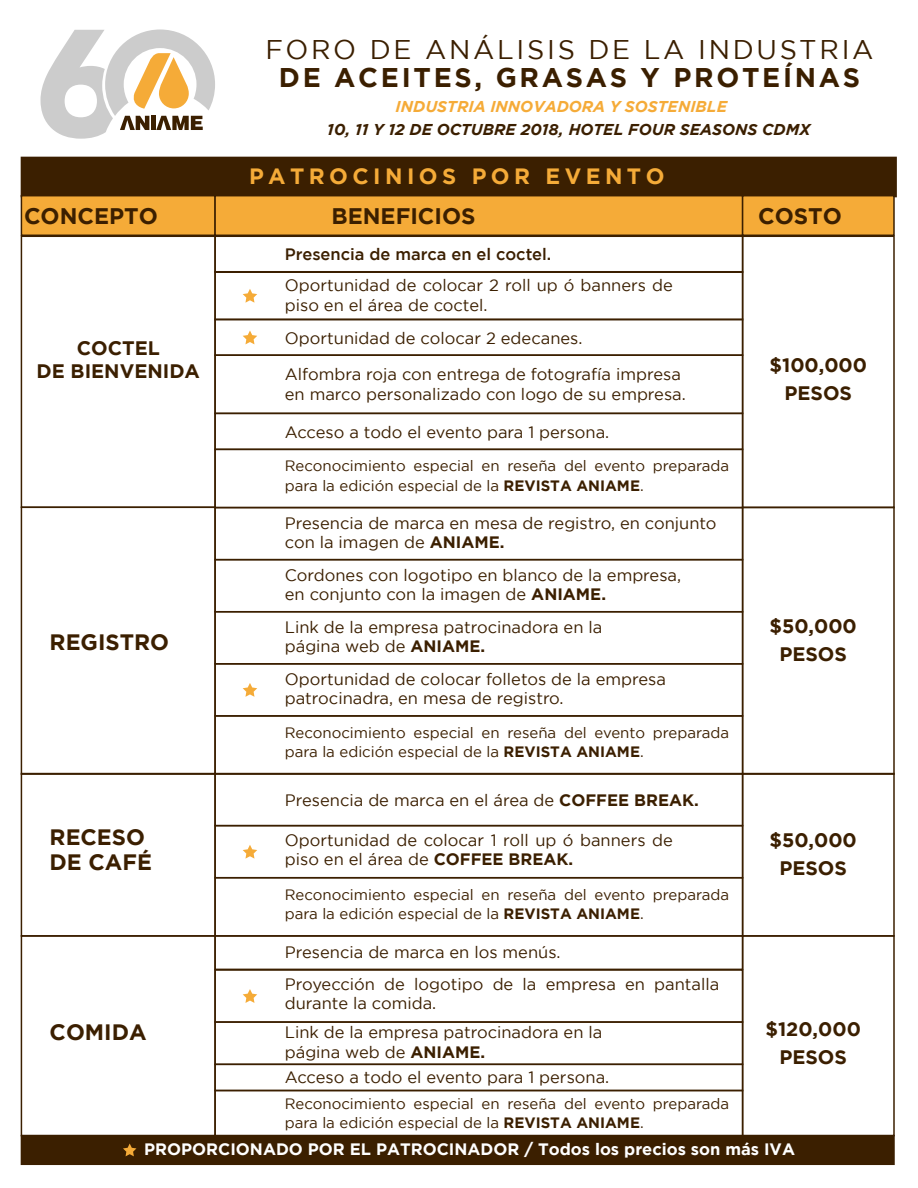
<style>
.page{position:relative;width:918px;height:1188px;background:#fff}
.page>*{position:absolute;margin:0;border:0;box-sizing:border-box;transform-origin:0 0}
.t1{font:27px "Gotham";letter-spacing:.1em;color:#3b1f00}
.t2{font:700 27px "Gotham";letter-spacing:.1em;color:#3b1f00}
.t3{font:700 22.5px "Gotham";color:#3b1f00}
.t4{font:700 22.2px/25.7px "Gotham";color:#3b1f00}
.t5{font:700 22.05px "Gotham";letter-spacing:.2em;color:#f5ab38}
.t6{font:700 19.5px/28.5px "Gotham";color:#3b1f00;text-align:center}
.t7{font:16.5px/19.5px "Gotham";color:#3b1f00}
.t8{font:700 16.5px "Gotham";color:#fff}
.t9{font:500 16.5px "Gotham";color:#3b1f00}
.t10{font:italic 700 15.75px "Gotham";color:#3b1f00}
.t11{font:italic 700 15.75px "Gotham";color:#f5ab38}
.t12{font:15px/19.5px "Gotham";color:#3b1f00}
.s1{font-weight:700}
</style>
<div class="page">
<svg style="left:243px;top:289px;width:14px;height:14px"></svg>
<svg style="left:243px;top:331px;width:14px;height:13px"></svg>
<svg style="left:243px;top:683px;width:14px;height:14px"></svg>
<div style="left:21px;top:157px;width:876px;height:40px;background:#3b1f00"></div>
<div style="left:21px;top:236px;width:195px;height:272px;border:2px solid #3b1f00"></div>
<div style="left:214px;top:236px;width:529px;height:37px;border:2px solid #3b1f00"></div>
<div style="left:214px;top:271px;width:529px;height:49px;border:2px solid #3b1f00"></div>
<div style="left:21px;top:507px;width:195px;height:268px;border:2px solid #3b1f00"></div>
<div style="left:21px;top:773px;width:195px;height:164px;border:2px solid #3b1f00"></div>
<div style="left:742px;top:507px;width:153px;height:268px;border:2px solid #3b1f00"></div>
<div style="left:21px;top:195px;width:195px;height:41px;background:#f5ab38;border:2px solid #3b1f00"></div>
<div style="left:214px;top:195px;width:529px;height:41px;background:#f5ab38;border:2px solid #3b1f00"></div>
<div style="left:742px;top:195px;width:153px;height:41px;background:#f5ab38;border:2px solid #3b1f00"></div>
<svg style="left:40px;top:29px;width:175px;height:110px"></svg>
<div style="left:214px;top:559px;width:529px;height:53px;border:2px solid #3b1f00"></div>
<div style="left:214px;top:611px;width:529px;height:54px;border:2px solid #3b1f00"></div>
<div style="left:214px;top:663px;width:529px;height:54px;border:2px solid #3b1f00"></div>
<div style="left:214px;top:318px;width:529px;height:38px;border:2px solid #3b1f00"></div>
<div style="left:214px;top:354px;width:529px;height:60px;border:2px solid #3b1f00"></div>
<div style="left:214px;top:449px;width:529px;height:59px;border:2px solid #3b1f00"></div>
<div style="left:214px;top:715px;width:529px;height:60px;border:2px solid #3b1f00"></div>
<svg style="left:243px;top:845px;width:14px;height:14px"></svg>
<div style="left:214px;top:773px;width:529px;height:53px;border:2px solid #3b1f00"></div>
<div style="left:214px;top:825px;width:529px;height:53px;border:2px solid #3b1f00"></div>
<div style="left:214px;top:877px;width:529px;height:60px;border:2px solid #3b1f00"></div>
<div style="left:214px;top:1090px;width:529px;height:46px;border:2px solid #3b1f00"></div>
<div style="left:21px;top:935px;width:195px;height:201px;border:2px solid #3b1f00"></div>
<div style="left:742px;top:935px;width:153px;height:201px;border:2px solid #3b1f00"></div>
<svg style="left:243px;top:989px;width:14px;height:14px"></svg>
<div style="left:214px;top:935px;width:529px;height:35px;border:2px solid #3b1f00"></div>
<div style="left:214px;top:1021px;width:529px;height:44px;border:2px solid #3b1f00"></div>
<div style="left:214px;top:969px;width:529px;height:54px;border:2px solid #3b1f00"></div>
<div style="left:21px;top:1135px;width:874px;height:30px;background:#3b1f00"></div>
<svg style="left:123px;top:1144px;width:13px;height:12px"></svg>
<h1 class="t1" style="left:265px;top:34px;width:610px">FORO DE ANÁLISIS DE LA INDUSTRIA</h1>
<h1 class="t2" style="left:279px;top:62px;width:583px">DE ACEITES, GRASAS Y PROTEÍNAS</h1>
<p class="t10" style="left:327px;top:121px;width:485px">10, 11 Y 12 DE OCTUBRE 2018, HOTEL FOUR SEASONS CDMX</p>
<h3 class="t5" style="left:249px;top:164px;width:417px">PATROCINIOS POR EVENTO</h3>
<p class="t11" style="left:396px;top:97px;width:333px">INDUSTRIA INNOVADORA Y SOSTENIBLE</p>
<h2 class="t3" style="left:24px;top:203px;width:135px">CONCEPTO</h2>
<h2 class="t3" style="left:332px;top:203px;width:146px">BENEFICIOS</h2>
<h2 class="t3" style="left:758px;top:203px;width:85px">COSTO</h2>
<p class="t9" style="left:285px;top:245px;width:268px">Presencia de marca en el coctel.</p>
<p class="t6" style="left:36px;top:337px;width:165px;line-height:22.5px">COCTEL<br>DE BIENVENIDA</p>
<h3 class="t4" style="left:50px;top:628px;width:121px">REGISTRO</h3>
<h3 class="t4" style="left:50px;top:823px;width:104px">RECESO<br>DE CAFÉ</h3>
<h3 class="t4" style="left:50px;top:1019px;width:99px">COMIDA</h3>
<p class="t7" style="left:285px;top:275px;width:390px">Oportunidad de colocar 2 roll up ó banners de piso en el área de coctel.</p>
<p class="t7" style="left:285px;top:328px;width:299px">Oportunidad de colocar 2 edecanes.</p>
<p class="t7" style="left:285px;top:364px;width:403px">Alfombra roja con entrega de fotografía impresa en marco personalizado con logo de su empresa.</p>
<p class="t7" style="left:285px;top:423px;width:326px">Acceso a todo el evento para 1 persona.</p>
<p class="t12" style="left:285px;top:456px;width:446px">Reconocimiento especial en reseña del evento preparada para la edición especial de la <span class="s1">REVISTA ANIAME</span>.</p>
<p class="t7" style="left:285px;top:513px;width:433px">Presencia de marca en mesa de registro, en conjunto con la imagen de <span class="s1">ANIAME.</span></p>
<p class="t7" style="left:285px;top:565px;width:398px">Cordones con logotipo en blanco de la empresa, en conjunto con la imagen de <span class="s1">ANIAME.</span></p>
<p class="t7" style="left:285px;top:617px;width:319px">Link de la empresa patrocinadora en la página web de <span class="s1">ANIAME.</span></p>
<p class="t7" style="left:285px;top:669px;width:383px">Oportunidad de colocar folletos de la empresa patrocinadra, en mesa de registro.</p>
<p class="t12" style="left:285px;top:722px;width:446px">Reconocimiento especial en reseña del evento preparada para la edición especial de la <span class="s1">REVISTA ANIAME</span>.</p>
<p class="t7" style="left:285px;top:790px;width:416px">Presencia de marca en el área de <span class="s1">COFFEE BREAK.</span></p>
<p class="t7" style="left:285px;top:830px;width:390px">Oportunidad de colocar 1 roll up ó banners de piso en el área de <span class="s1">COFFEE BREAK.</span></p>
<p class="t12" style="left:285px;top:884px;width:446px">Reconocimiento especial en reseña del evento preparada para la edición especial de la <span class="s1">REVISTA ANIAME</span>.</p>
<p class="t7" style="left:285px;top:942px;width:277px">Presencia de marca en los menús.</p>
<p class="t7" style="left:285px;top:974px;width:436px">Proyección de logotipo de la empresa en pantalla durante la comida.</p>
<p class="t7" style="left:285px;top:1023px;width:319px">Link de la empresa patrocinadora en la página web de <span class="s1">ANIAME.</span></p>
<p class="t7" style="left:285px;top:1067px;width:326px">Acceso a todo el evento para 1 persona.</p>
<p class="t12" style="left:285px;top:1094px;width:446px">Reconocimiento especial en reseña del evento preparada para la edición especial de la <span class="s1">REVISTA ANIAME</span>.</p>
<p class="t6" style="left:770px;top:350px;width:99px">$100,000<br>PESOS</p>
<p class="t6" style="left:769px;top:611px;width:89px">$50,000<br>PESOS</p>
<p class="t6" style="left:769px;top:825px;width:89px">$50,000<br>PESOS</p>
<p class="t6" style="left:765px;top:1014px;width:97px">$120,000<br>PESOS</p>
<p class="t8" style="left:144px;top:1140px;width:652px">PROPORCIONADO POR EL PATROCINADOR / Todos los precios son más IVA</p>
</div>
